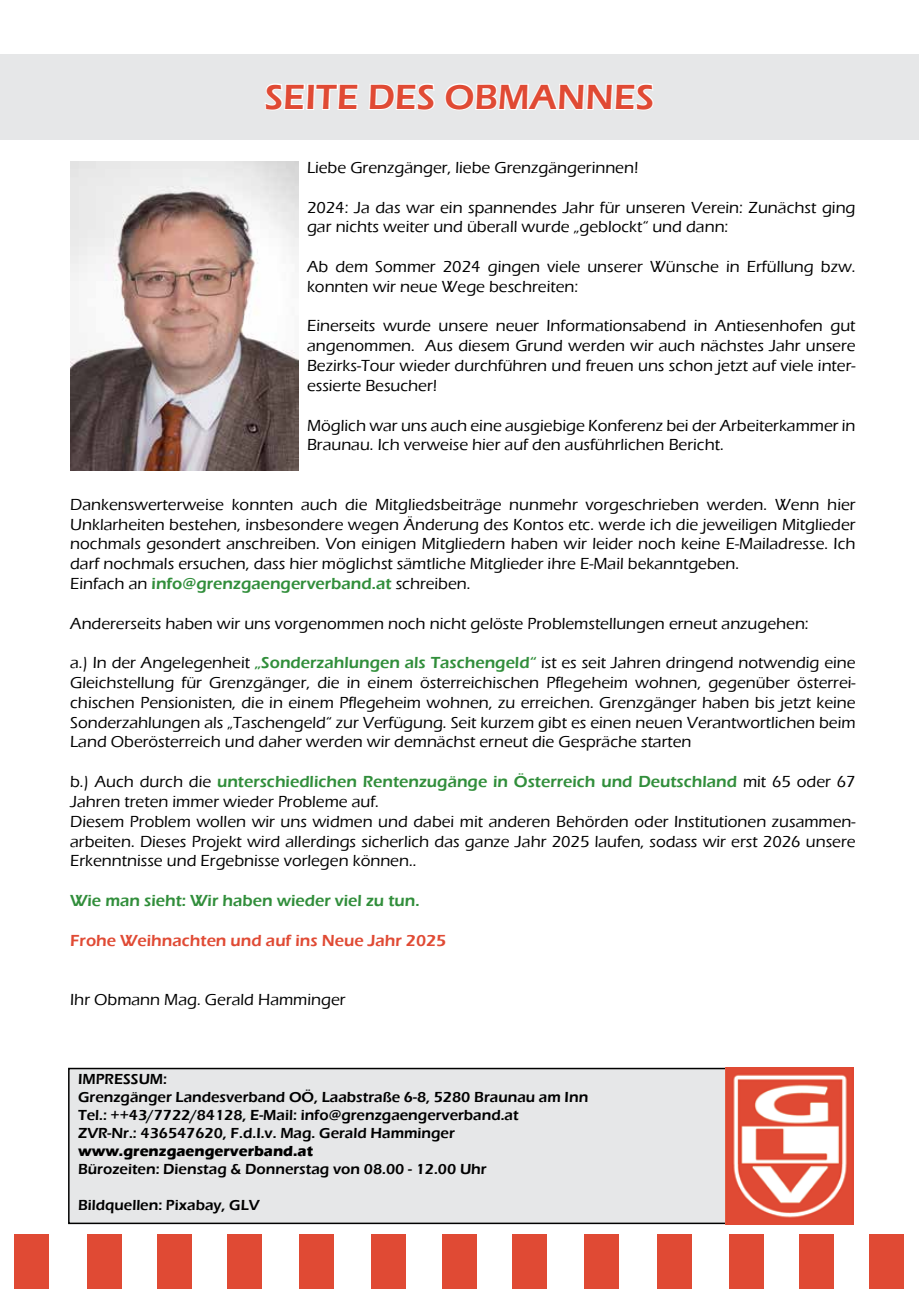
<style>
.page{position:relative;width:919px;height:1289px;background:#fff}
.page>*{position:absolute;margin:0;border:0;box-sizing:border-box;transform-origin:0 0}
.t1{font:600 36px "Eras ITC";color:#e04a34}
.t2{font:500 16.5px/19.8px "Eras ITC";color:#000}
.t3{font:600 16.5px "Eras ITC";color:#e04a34}
.t4{font:600 16.5px "Eras ITC";color:#318e3b}
.t5{font:600 15px/18px "Eras ITC";color:#000}
.t6{font:700 15px "Eras ITC";color:#000}
.s1{font-weight:600;color:#318e3b}
</style>
<div class="page">
<div style="left:69px;top:1068px;width:783px;height:155px;background:#e6e7e8"></div>
<div style="left:68px;top:1067px;width:785px;height:157px;border:2px solid #000"></div>
<div style="left:0;top:54px;width:918px;height:85px;background:#e6e7e8"></div>
<svg style="left:265px;top:83px;width:94px;height:28px"></svg>
<svg style="left:369px;top:83px;width:66px;height:28px"></svg>
<svg style="left:443px;top:83px;width:212px;height:57px"></svg>
<div style="left:14px;top:1234px;width:35px;height:54px;background:#e04a34"></div>
<div style="left:87px;top:1234px;width:35px;height:54px;background:#e04a34"></div>
<div style="left:157px;top:1234px;width:35px;height:54px;background:#e04a34"></div>
<div style="left:299px;top:1234px;width:35px;height:54px;background:#e04a34"></div>
<div style="left:371px;top:1234px;width:35px;height:54px;background:#e04a34"></div>
<div style="left:442px;top:1234px;width:35px;height:54px;background:#e04a34"></div>
<div style="left:512px;top:1234px;width:35px;height:54px;background:#e04a34"></div>
<div style="left:584px;top:1234px;width:35px;height:54px;background:#e04a34"></div>
<div style="left:227px;top:1234px;width:35px;height:54px;background:#e04a34"></div>
<div style="left:656px;top:1234px;width:35px;height:54px;background:#e04a34"></div>
<div style="left:729px;top:1234px;width:35px;height:54px;background:#e04a34"></div>
<div style="left:799px;top:1234px;width:35px;height:54px;background:#e04a34"></div>
<div style="left:869px;top:1234px;width:35px;height:54px;background:#e04a34"></div>
<img style="left:725px;top:1067px;width:128px;height:157px">
<img style="left:70px;top:162px;width:228px;height:308px">
<h1 class="t1" style="left:265px;top:76px;width:388px">seite des obmannes</h1>
<p class="t2" style="left:307px;top:158px;width:333px">Liebe Grenzgänger, liebe Grenzgängerinnen!</p>
<p class="t2" style="left:307px;top:197px;width:550px">2024: Ja das war ein spannendes Jahr für unseren Verein: Zunächst ging gar nichts weiter und überall wurde „geblockt“ und dann:</p>
<p class="t2" style="left:307px;top:257px;width:550px">Ab dem Sommer 2024 gingen viele unserer Wünsche in Erfüllung bzw. konnten wir neue Wege beschreiten:</p>
<p class="t2" style="left:307px;top:316px;width:550px;text-align:justify">Einerseits wurde unsere neuer Informationsabend in Antiesenhofen gut angenommen. Aus diesem Grund werden wir auch nächstes Jahr unsere Bezirks-Tour wieder durchführen und freuen uns schon jetzt auf viele inter&shy;essierte Besucher!</p>
<p class="t2" style="left:307px;top:415px;width:550px">Möglich war uns auch eine ausgiebige Konferenz bei der Arbeiterkammer in<br>Braunau. Ich verweise hier auf den ausführlichen Bericht.</p>
<p class="t2" style="left:70px;top:494px;width:786px">Dankenswerterweise konnten auch die Mitgliedsbeiträge nunmehr vorgeschrieben werden. Wenn hier Unklarheiten bestehen, insbesondere wegen Änderung des Kontos etc. werde ich die jeweiligen Mitglieder nochmals gesondert anschreiben. Von einigen Mitgliedern haben wir leider noch keine E-Mailadresse. Ich darf nochmals ersuchen, dass hier möglichst sämtliche Mitglieder ihre E-Mail bekanntgeben.<br>Einfach an <span class="s1">info@grenzgaengerverband.at</span> schreiben.</p>
<p class="t2" style="left:70px;top:613px;width:740px">Andererseits haben wir uns vorgenommen noch nicht gelöste Problemstellungen erneut anzugehen:</p>
<p class="t2" style="left:70px;top:653px;width:786px;text-align:justify">a.) In der Angelegenheit <span class="s1">„Sonderzahlungen als Taschengeld“</span> ist es seit Jahren dringend notwendig eine Gleichstellung für Grenzgänger, die in einem österreichischen Pflegeheim wohnen, gegenüber österrei&shy;chischen Pensionisten, die in einem Pflegeheim wohnen, zu erreichen. Grenzgänger haben bis jetzt keine Sonderzahlungen als „Taschengeld“ zur Verfügung. Seit kurzem gibt es einen neuen Verantwortlichen beim Land Oberösterreich und daher werden wir demnächst erneut die Gespräche starten</p>
<p class="t2" style="left:70px;top:771px;width:786px">b.) Auch durch die <span class="s1">unterschiedlichen Rentenzugänge in Österreich und Deutschland</span> mit 65 oder 67<br>Jahren treten immer wieder Probleme auf.<br>Diesem Problem wollen wir uns widmen und dabei mit anderen Behörden oder Institutionen zusammen&shy;arbeiten. Dieses Projekt wird allerdings sicherlich das ganze Jahr 2025 laufen, sodass wir erst 2026 unsere Erkenntnisse und Ergebnisse vorlegen können..</p>
<p class="t4" style="left:70px;top:891px;width:351px">Wie man sieht: Wir haben wieder viel zu tun.</p>
<p class="t3" style="left:70px;top:930px;width:377px">Frohe Weihnachten und auf ins Neue Jahr 2025</p>
<p class="t2" style="left:70px;top:989px;width:277px">Ihr Obmann Mag. Gerald Hamminger</p>
<p class="t5" style="left:78px;top:1069px;width:511px">Impressum:<br>Grenzgänger Landesverband OÖ, Laabstraße 6-8, 5280 Braunau am Inn Tel.: ++43/7722/84128, E-Mail: info@grenzgaengerverband.at<br>ZVR-Nr.: 436547620, F.d.I.v. Mag. Gerald Hamminger</p>
<p class="t6" style="left:78px;top:1142px;width:236px">www.grenzgaengerverband.at</p>
<p class="t5" style="left:78px;top:1159px;width:410px">Bürozeiten: Dienstag &amp; Donnerstag von 08.00 - 12.00 Uhr</p>
<p class="t5" style="left:78px;top:1195px;width:183px">Bildquellen: Pixabay, GLV</p>
</div>
